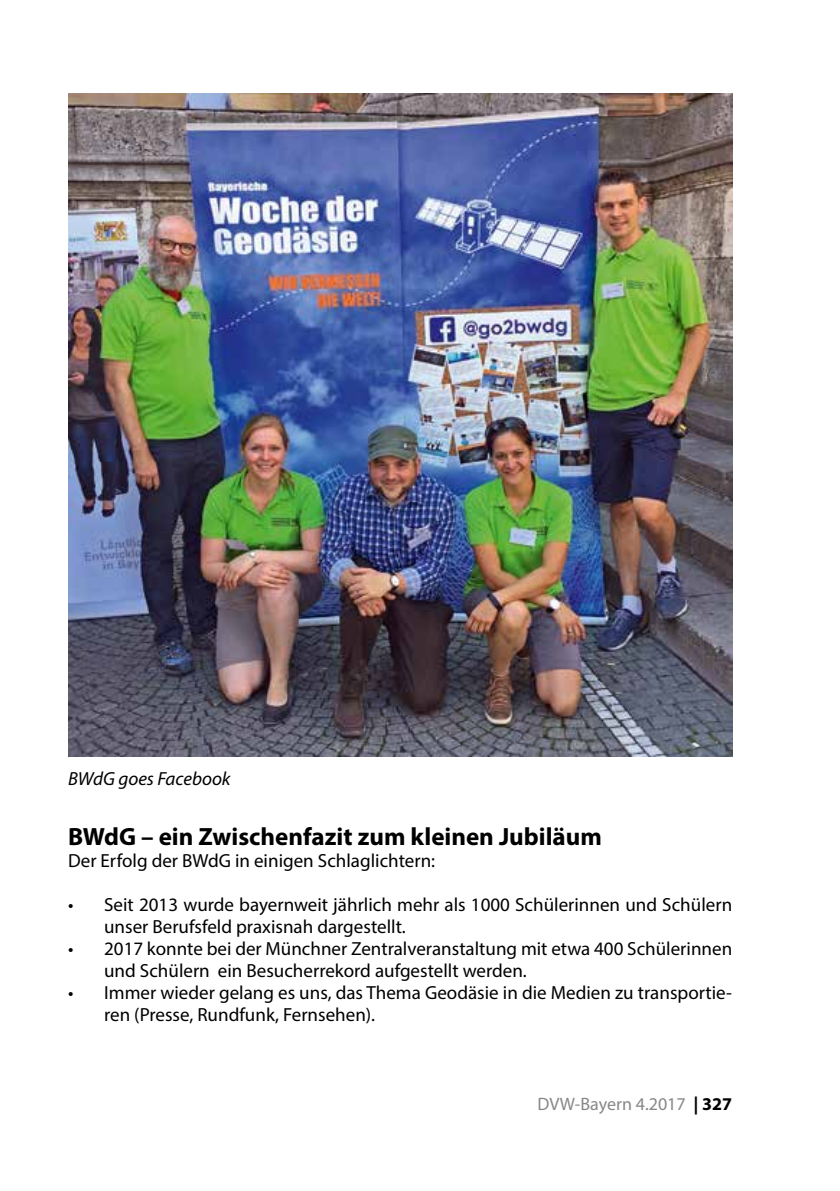
<style>
.page{position:relative;width:840px;height:1191px;background:#fff}
.page>*{position:absolute;margin:0;border:0;box-sizing:border-box;transform-origin:0 0}
.t1{font:700 25px "Myriad Pro";color:#000}
.t2{font:19px/22px "Myriad Pro";color:#000}
.t3{font:italic 19px "Myriad Pro";color:#000}
.t4{font:18px "Myriad Pro";color:#868786}
.s1{font-weight:700;color:#000}
</style>
<div class="page">
<img style="left:68px;top:93px;width:663px;height:663px">
<p class="t3" style="left:68px;top:766px;width:164px">BWdG goes Facebook</p>
<h1 class="t1" style="left:68px;top:820px;width:535px">BWdG – ein Zwischenfazit zum kleinen Jubiläum</h1>
<p class="t2" style="left:68px;top:849px;width:368px">Der Erfolg der BWdG in einigen Schlaglichtern:</p>
<p class="t2" style="left:104px;top:893px;width:629px;text-indent:-36px">• Seit 2013 wurde bayernweit jährlich mehr als 1000 Schülerinnen und Schülern unser Berufsfeld praxisnah dargestellt.</p>
<p class="t2" style="left:104px;top:937px;width:629px;text-indent:-36px">• 2017 konnte bei der Münchner Zentralveranstaltung mit etwa 400 Schülerinnen und Schülern ein Besucherrekord aufgestellt werden.</p>
<p class="t2" style="left:104px;top:981px;width:629px;text-indent:-36px">• Immer wieder gelang es uns, das Thema Geodäsie in die Medien zu transportie&shy;ren (Presse, Rundfunk, Fernsehen).</p>
<p class="t4" style="left:537px;top:1093px;width:196px">DVW-Bayern 4.2017 <span class="s1">| 327</span></p>
</div>
